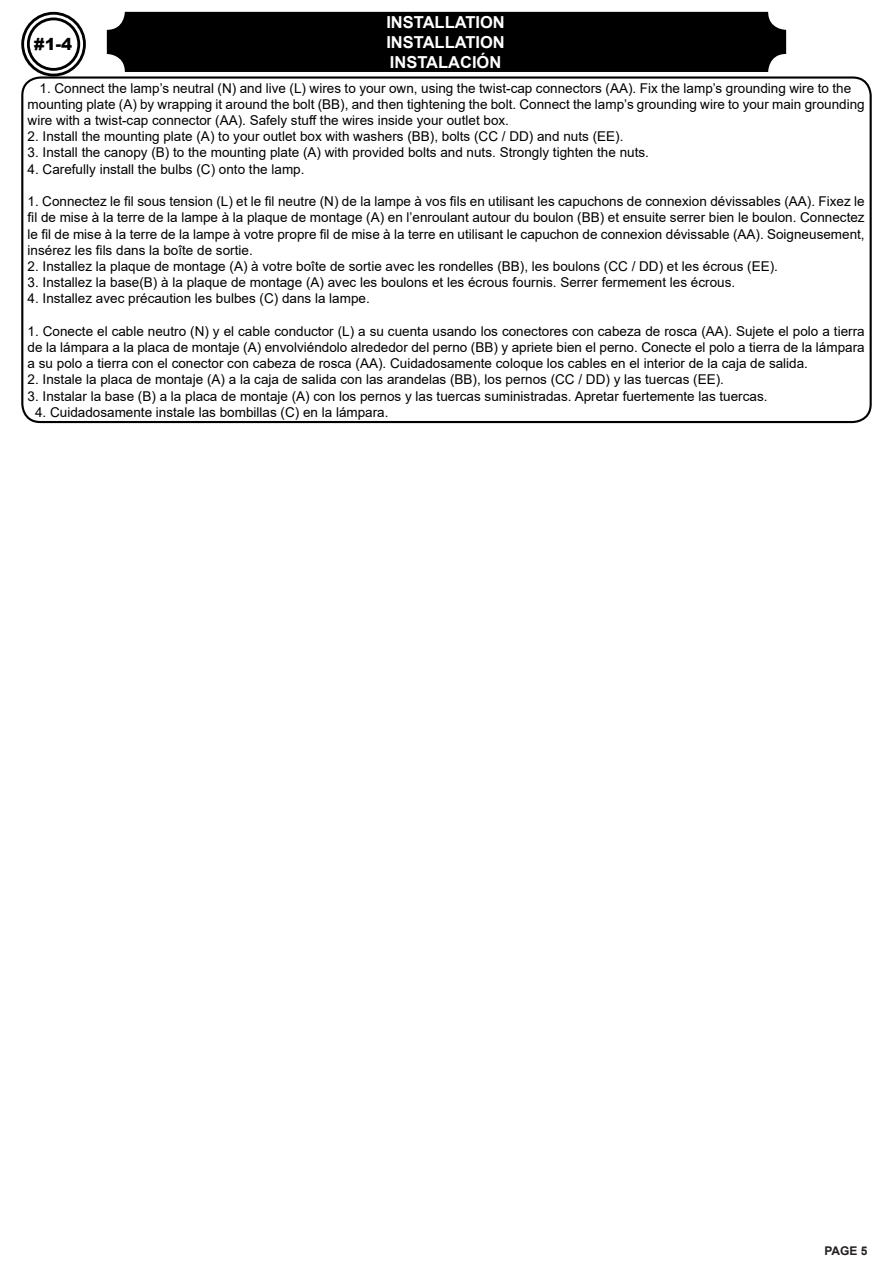
<style>
.page{position:relative;width:893px;height:1263px;background:#fff}
.page>*{position:absolute;margin:0;border:0;box-sizing:border-box;transform-origin:0 0}
.t1{font:700 16.5px "Arial";color:#fff}
.t2{font:900 16.5px "Arial";color:#000}
.t3{font:13.5px/16.2px "Arial";color:#000;text-align:justify}
.t4{font:700 12px "Arial";color:#231f20}
</style>
<div class="page">
<div style="left:21px;top:12px;width:65px;height:64px;border:3px solid #000;border-radius:50%"></div>
<div style="left:27px;top:18px;width:53px;height:53px;border:3px solid #000;border-radius:50%"></div>
<div style="left:21px;top:76px;width:851px;height:347px;border:2px solid #000;border-radius:18px"></div>
<div style="left:107px;top:12px;width:679px;height:60px;background:#000;border-radius:18px"></div>
<p class="t1" style="left:386px;top:11px;width:120px">INSTALLATION</p>
<p class="t1" style="left:386px;top:30px;width:120px">INSTALLATION</p>
<p class="t1" style="left:390px;top:50px;width:113px">INSTALACIÓN</p>
<p class="t2" style="left:34px;top:32px;width:40px">#1-4</p>
<p class="t3" style="left:28px;top:80px;width:838px;text-align:left;text-indent:12px">1. Connect the lamp’s neutral (N) and live (L) wires to your own, using the twist-cap connectors (AA). Fix the lamp’s grounding wire to the mounting plate (A) by wrapping it around the bolt (BB), and then tightening the bolt. Connect the lamp’s grounding wire to your main grounding wire with a twist-cap connector (AA). Safely stuff the wires inside your outlet box.</p>
<p class="t3" style="left:28px;top:128px;width:597px">2. Install the mounting plate (A) to your outlet box with washers (BB), bolts (CC / DD) and nuts (EE).</p>
<p class="t3" style="left:28px;top:145px;width:623px">3. Install the canopy (B) to the mounting plate (A) with provided bolts and nuts. Strongly tighten the nuts.</p>
<p class="t3" style="left:28px;top:161px;width:278px">4. Carefully install the bulbs (C) onto the lamp.</p>
<p class="t3" style="left:28px;top:193px;width:838px">1. Connectez le fil sous tension (L) et le fil neutre (N) de la lampe à vos fils en utilisant les capuchons de connexion dévissables (AA). Fixez le fil de mise à la terre de la lampe à la plaque de montage (A) en l’enroulant autour du boulon (BB) et ensuite serrer bien le boulon. Connectez le fil de mise à la terre de la lampe à votre propre fil de mise à la terre en utilisant le capuchon de connexion dévissable (AA). Soigneusement, insérez les fils dans la boîte de sortie.</p>
<p class="t3" style="left:28px;top:258px;width:752px">2. Installez la plaque de montage (A) à votre boîte de sortie avec les rondelles (BB), les boulons (CC / DD) et les écrous (EE).</p>
<p class="t3" style="left:28px;top:274px;width:709px">3. Installez la base(B) à la plaque de montage (A) avec les boulons et les écrous fournis. Serrer fermement les écrous.</p>
<p class="t3" style="left:28px;top:290px;width:344px">4. Installez avec précaution les bulbes (C) dans la lampe.</p>
<p class="t3" style="left:28px;top:323px;width:839px">1. Conecte el cable neutro (N) y el cable conductor (L) a su cuenta usando los conectores con cabeza de rosca (AA). Sujete el polo a tierra de la lámpara a la placa de montaje (A) envolviéndolo alrededor del perno (BB) y apriete bien el perno. Conecte el polo a tierra de la lámpara a su polo a tierra con el conector con cabeza de rosca (AA). Cuidadosamente coloque los cables en el interior de la caja de salida.</p>
<p class="t3" style="left:28px;top:371px;width:698px">2. Instale la placa de montaje (A) a la caja de salida con las arandelas (BB), los pernos (CC / DD) y las tuercas (EE).</p>
<p class="t3" style="left:28px;top:388px;width:741px">3. Instalar la base (B) a la placa de montaje (A) con los pernos y las tuercas suministradas. Apretar fuertemente las tuercas.</p>
<p class="t3" style="left:35px;top:404px;width:355px">4. Cuidadosamente instale las bombillas (C) en la lámpara.</p>
<p class="t4" style="left:824px;top:1242px;width:45px">PAGE 5</p>
</div>
